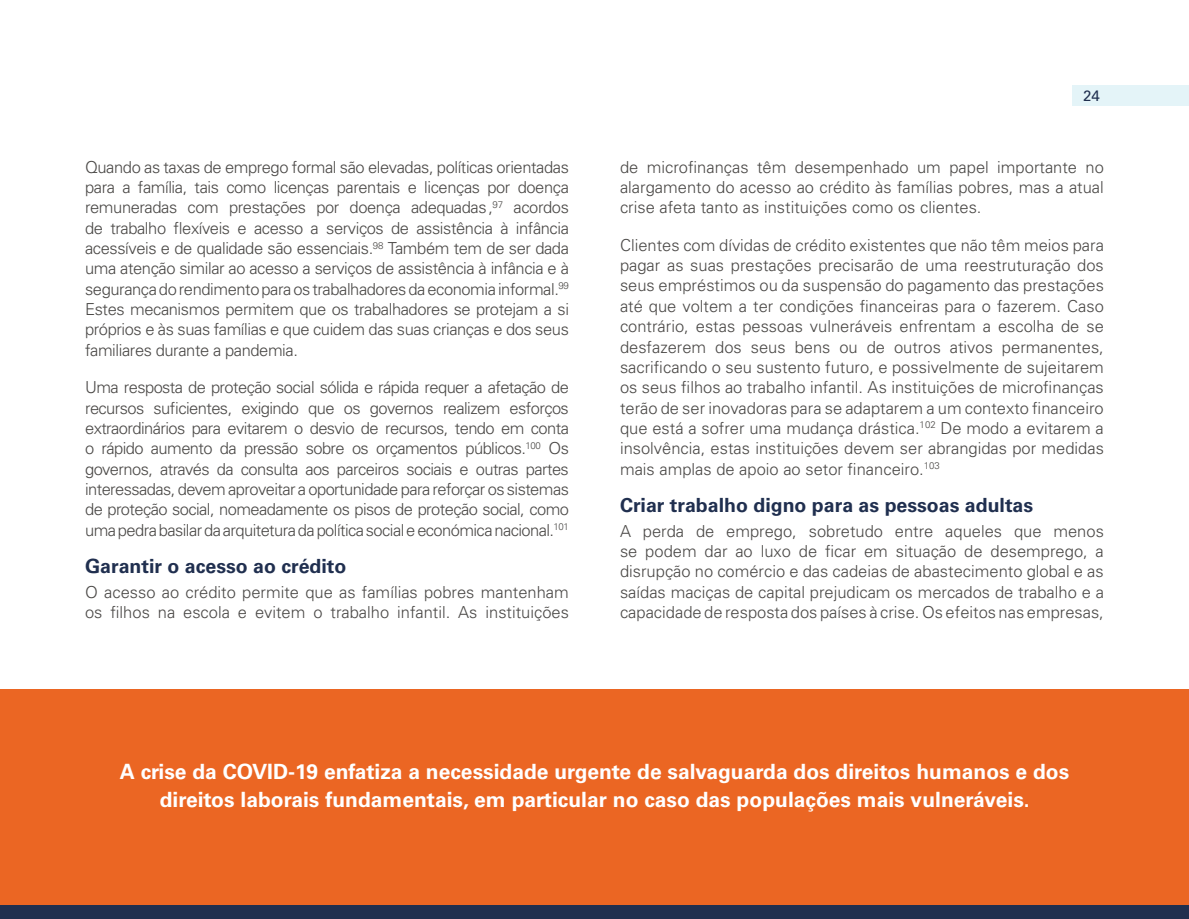
<style>
.page{position:relative;width:1189px;height:919px;background:#fff}
.page>*{position:absolute;margin:0;border:0;box-sizing:border-box;transform-origin:0 0}
.t1{font:700 21px/28.5px "Univers LT Std";color:#fff;text-align:center}
.t2{font:700 19.5px "Univers";color:#202f4f}
.t3{font:300 16.5px/20.2px "Univers";color:#4a4846;text-align:justify}
.t4{font:15px "Univers LT Std";color:#202f4f}
</style>
<div class="page">
<div style="left:0;top:689px;width:1188px;height:229px;background:#eb6623"></div>
<div style="left:0;top:905px;width:1188px;height:13px;background:#202f4f"></div>
<div style="left:1071px;top:85px;width:117px;height:21px;background:#e4f4f8"></div>
<p class="t3" style="left:85px;top:158px;width:485px">Quando as taxas de emprego formal são elevadas, políticas orientadas para a família, tais como licenças parentais e licenças por doença remuneradas com prestações por doença adequadas,<sup>97</sup> acordos de trabalho flexíveis e acesso a serviços de assistência à infância acessíveis e de qualidade são essenciais.<sup>98</sup> Também tem de ser dada uma atenção similar ao acesso a serviços de assistência à infância e à segurança do rendimento para os trabalhadores da economia informal.<sup>99<br></sup>Estes mecanismos permitem que os trabalhadores se protejam a si próprios e às suas famílias e que cuidem das suas crianças e dos seus familiares durante a pandemia.</p>
<p class="t3" style="left:85px;top:378px;width:485px">Uma resposta de proteção social sólida e rápida requer a afetação de recursos suficientes, exigindo que os governos realizem esforços extraordinários para evitarem o desvio de recursos, tendo em conta o rápido aumento da pressão sobre os orçamentos públicos.<sup>100</sup> Os governos, através da consulta aos parceiros sociais e outras partes interessadas, devem aproveitar a oportunidade para reforçar os sistemas de proteção social, nomeadamente os pisos de proteção social, como uma pedra basilar da arquitetura da política social e económica nacional.<sup>101</sup></p>
<p class="t2" style="left:85px;top:558px;width:263px">Garantir o acesso ao crédito</p>
<p class="t3" style="left:85px;top:582px;width:485px">O acesso ao crédito permite que as famílias pobres mantenham os filhos na escola e evitem o trabalho infantil. As instituições</p>
<p class="t4" style="left:1082px;top:89px;width:18px">24</p>
<p class="t3" style="left:620px;top:158px;width:485px">de microfinanças têm desempenhado um papel importante no alargamento do acesso ao crédito às famílias pobres, mas a atual crise afeta tanto as instituições como os clientes.</p>
<p class="t3" style="left:620px;top:236px;width:485px">Clientes com dívidas de crédito existentes que não têm meios para pagar as suas prestações precisarão de uma reestruturação dos seus empréstimos ou da suspensão do pagamento das prestações até que voltem a ter condições financeiras para o fazerem. Caso contrário, estas pessoas vulneráveis enfrentam a escolha de se desfazerem dos seus bens ou de outros ativos permanentes, sacrificando o seu sustento futuro, e possivelmente de sujeitarem os seus filhos ao trabalho infantil. As instituições de microfinanças terão de ser inovadoras para se adaptarem a um contexto financeiro que está a sofrer uma mudança drástica.<sup>102</sup> De modo a evitarem a insolvência, estas instituições devem ser abrangidas por medidas mais amplas de apoio ao setor financeiro.<sup>103</sup></p>
<p class="t2" style="left:620px;top:497px;width:414px">Criar trabalho digno para as pessoas adultas</p>
<p class="t3" style="left:620px;top:521px;width:485px">A perda de emprego, sobretudo entre aqueles que menos se podem dar ao luxo de ficar em situação de desemprego, a disrupção no comércio e das cadeias de abastecimento global e as saídas maciças de capital prejudicam os mercados de trabalho e a capacidade de resposta dos países à crise. Os efeitos nas empresas,</p>
<p class="t1" style="left:120px;top:758px;width:950px">A crise da COVID-19 enfatiza a necessidade urgente de salvaguarda dos direitos humanos e dos direitos laborais fundamentais, em particular no caso das populações mais vulneráveis.</p>
</div>
